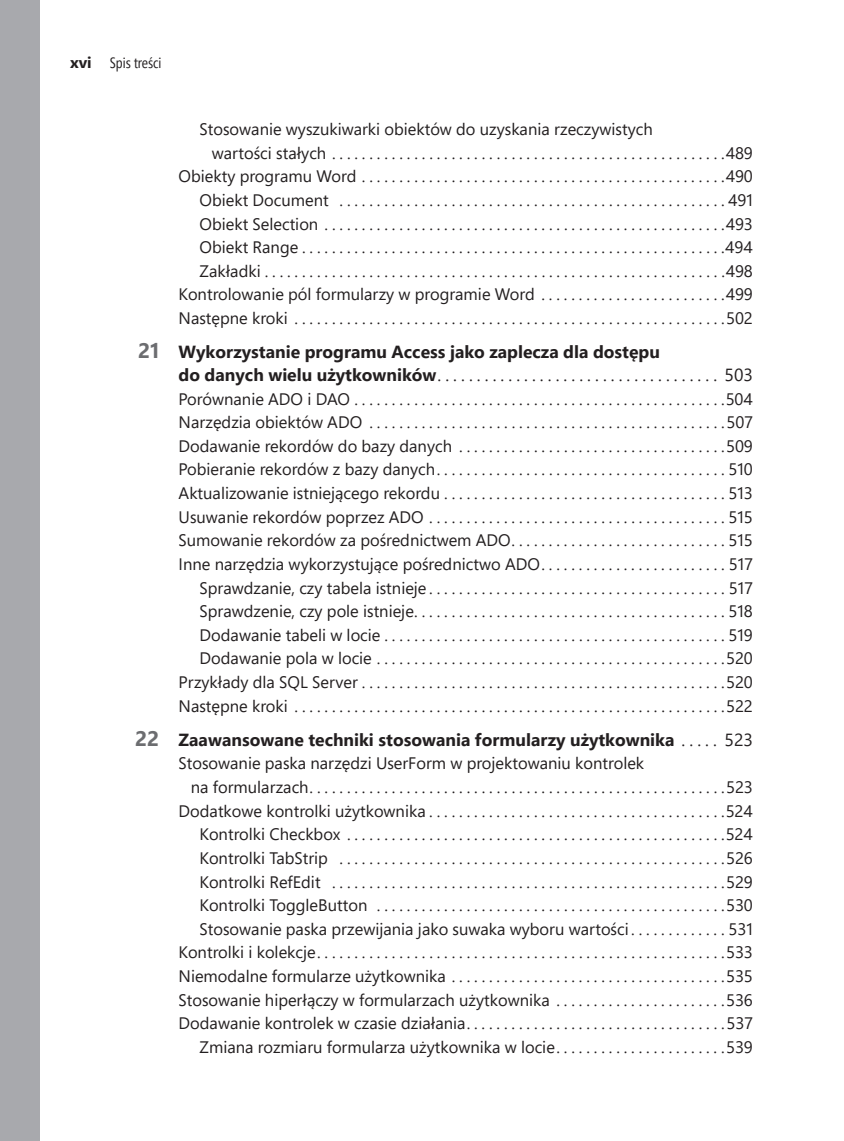
<style>
.page{position:relative;width:844px;height:1141px;background:#fff}
.page>*{position:absolute;margin:0;border:0;box-sizing:border-box;transform-origin:0 0}
.t1{font:700 17.5px/22.8px "Segoe Pro";color:#231f20}
.t2{font:16.62px/23.6px "Segoe Pro";color:#231f20;text-align:right}
.t3{font:14.88px "Segoe Pro Cond";color:#231f20}
.s1{font-family:"Segoe Pro";font-weight:700;font-size:15.75px}
.s2{font-size:21px;color:#6c6d70}
.s3{font-weight:400}
</style>
<div class="page">
<div style="left:0;top:0;width:40px;height:1141px;background:#a8a9ad"></div>
<p class="t3" style="left:70px;top:53px;width:93px"><span class="s1">xvi</span> Spis treści</p>
<p class="t2" style="left:200px;top:117px;width:454px">Stosowanie wyszukiwarki obiektów do uzyskania rzeczywistych</p>
<p class="t2" style="left:212px;top:141px;width:542px">wartości stałych . . . . . . . . . . . . . . . . . . . . . . . . . . . . . . . . . . . . . . . . . . . . . . . . . . . . 489</p>
<p class="t2" style="left:178px;top:164px;width:575px">Obiekty programu Word . . . . . . . . . . . . . . . . . . . . . . . . . . . . . . . . . . . . . . . . . . . . . . . . 490</p>
<p class="t2" style="left:200px;top:188px;width:555px">Obiekt Document . . . . . . . . . . . . . . . . . . . . . . . . . . . . . . . . . . . . . . . . . . . . . . . . . . . 491</p>
<p class="t2" style="left:200px;top:211px;width:554px">Obiekt Selection . . . . . . . . . . . . . . . . . . . . . . . . . . . . . . . . . . . . . . . . . . . . . . . . . . . . . 493</p>
<p class="t2" style="left:200px;top:235px;width:554px">Obiekt Range . . . . . . . . . . . . . . . . . . . . . . . . . . . . . . . . . . . . . . . . . . . . . . . . . . . . . . . . 494</p>
<p class="t2" style="left:200px;top:259px;width:554px">Zakładki . . . . . . . . . . . . . . . . . . . . . . . . . . . . . . . . . . . . . . . . . . . . . . . . . . . . . . . . . . . . . 498</p>
<p class="t2" style="left:178px;top:282px;width:575px">Kontrolowanie pól formularzy w programie Word . . . . . . . . . . . . . . . . . . . . . . . . 499</p>
<p class="t2" style="left:178px;top:306px;width:575px">Następne kroki . . . . . . . . . . . . . . . . . . . . . . . . . . . . . . . . . . . . . . . . . . . . . . . . . . . . . . . . . 502</p>
<p class="t1" style="left:178px;top:340px;width:575px;text-indent:-40px"><span class="s2">21</span> Wykorzystanie programu Access jako zaplecza dla dostępu<br>do danych wielu użytkowników <span class="s3">. . . . . . . . . . . . . . . . . . . . . . . . . . . . . . . . . . . . 503</span></p>
<p class="t2" style="left:178px;top:386px;width:576px">Porównanie ADO i DAO . . . . . . . . . . . . . . . . . . . . . . . . . . . . . . . . . . . . . . . . . . . . . . . . . 504<br>Narzędzia obiektów ADO . . . . . . . . . . . . . . . . . . . . . . . . . . . . . . . . . . . . . . . . . . . . . . . 507<br>Dodawanie rekordów do bazy danych . . . . . . . . . . . . . . . . . . . . . . . . . . . . . . . . . . . 509<br>Pobieranie rekordów z bazy danych . . . . . . . . . . . . . . . . . . . . . . . . . . . . . . . . . . . . . . . 510<br>Aktualizowanie istniejącego rekordu . . . . . . . . . . . . . . . . . . . . . . . . . . . . . . . . . . . . . . 513<br>Usuwanie rekordów poprzez ADO . . . . . . . . . . . . . . . . . . . . . . . . . . . . . . . . . . . . . . . . 515<br>Sumowanie rekordów za pośrednictwem ADO . . . . . . . . . . . . . . . . . . . . . . . . . . . . . 515<br>Inne narzędzia wykorzystujące pośrednictwo ADO . . . . . . . . . . . . . . . . . . . . . . . . . 517<br>Sprawdzanie, czy tabela istnieje . . . . . . . . . . . . . . . . . . . . . . . . . . . . . . . . . . . . . . . . 517<br>Sprawdzenie, czy pole istnieje . . . . . . . . . . . . . . . . . . . . . . . . . . . . . . . . . . . . . . . . . . 518<br>Dodawanie tabeli w locie . . . . . . . . . . . . . . . . . . . . . . . . . . . . . . . . . . . . . . . . . . . . . . 519<br>Dodawanie pola w locie . . . . . . . . . . . . . . . . . . . . . . . . . . . . . . . . . . . . . . . . . . . . . . 520<br>Przykłady dla SQL Server .................................................520<br>Następne kroki . . . . . . . . . . . . . . . . . . . . . . . . . . . . . . . . . . . . . . . . . . . . . . . . . . . . . . . . . 522</p>
<p class="t1" style="left:135px;top:728px;width:619px"><span class="s2">22</span> Zaawansowane techniki stosowania formularzy użytkownika <span class="s3">. . . . . 523</span></p>
<p class="t2" style="left:178px;top:751px;width:467px">Stosowanie paska narzędzi UserForm w projektowaniu kontrolek</p>
<p class="t2" style="left:191px;top:775px;width:563px">na formularzach . . . . . . . . . . . . . . . . . . . . . . . . . . . . . . . . . . . . . . . . . . . . . . . . . . . . . . . 523</p>
<p class="t2" style="left:178px;top:799px;width:575px">Dodatkowe kontrolki użytkownika . . . . . . . . . . . . . . . . . . . . . . . . . . . . . . . . . . . . . . . 524</p>
<p class="t2" style="left:200px;top:822px;width:554px">Kontrolki Checkbox . . . . . . . . . . . . . . . . . . . . . . . . . . . . . . . . . . . . . . . . . . . . . . . . . . 524</p>
<p class="t2" style="left:200px;top:846px;width:554px">Kontrolki TabStrip . . . . . . . . . . . . . . . . . . . . . . . . . . . . . . . . . . . . . . . . . . . . . . . . . . . 526</p>
<p class="t2" style="left:200px;top:869px;width:554px">Kontrolki RefEdit . . . . . . . . . . . . . . . . . . . . . . . . . . . . . . . . . . . . . . . . . . . . . . . . . . . . 529</p>
<p class="t2" style="left:200px;top:893px;width:554px">Kontrolki ToggleButton . . . . . . . . . . . . . . . . . . . . . . . . . . . . . . . . . . . . . . . . . . . . . . 530</p>
<p class="t2" style="left:200px;top:917px;width:555px">Stosowanie paska przewijania jako suwaka wyboru wartości . . . . . . . . . . . . . 531</p>
<p class="t2" style="left:178px;top:940px;width:575px">Kontrolki i kolekcje . . . . . . . . . . . . . . . . . . . . . . . . . . . . . . . . . . . . . . . . . . . . . . . . . . . . . . 533</p>
<p class="t2" style="left:178px;top:964px;width:575px">Niemodalne formularze użytkownika . . . . . . . . . . . . . . . . . . . . . . . . . . . . . . . . . . . . 535</p>
<p class="t2" style="left:178px;top:988px;width:575px">Stosowanie hiperłączy w formularzach użytkownika . . . . . . . . . . . . . . . . . . . . . . 536</p>
<p class="t2" style="left:178px;top:1011px;width:576px">Dodawanie kontrolek w czasie działania . . . . . . . . . . . . . . . . . . . . . . . . . . . . . . . . . . 537</p>
<p class="t2" style="left:200px;top:1035px;width:554px">Zmiana rozmiaru formularza użytkownika w locie . . . . . . . . . . . . . . . . . . . . . . 539</p>
</div>
